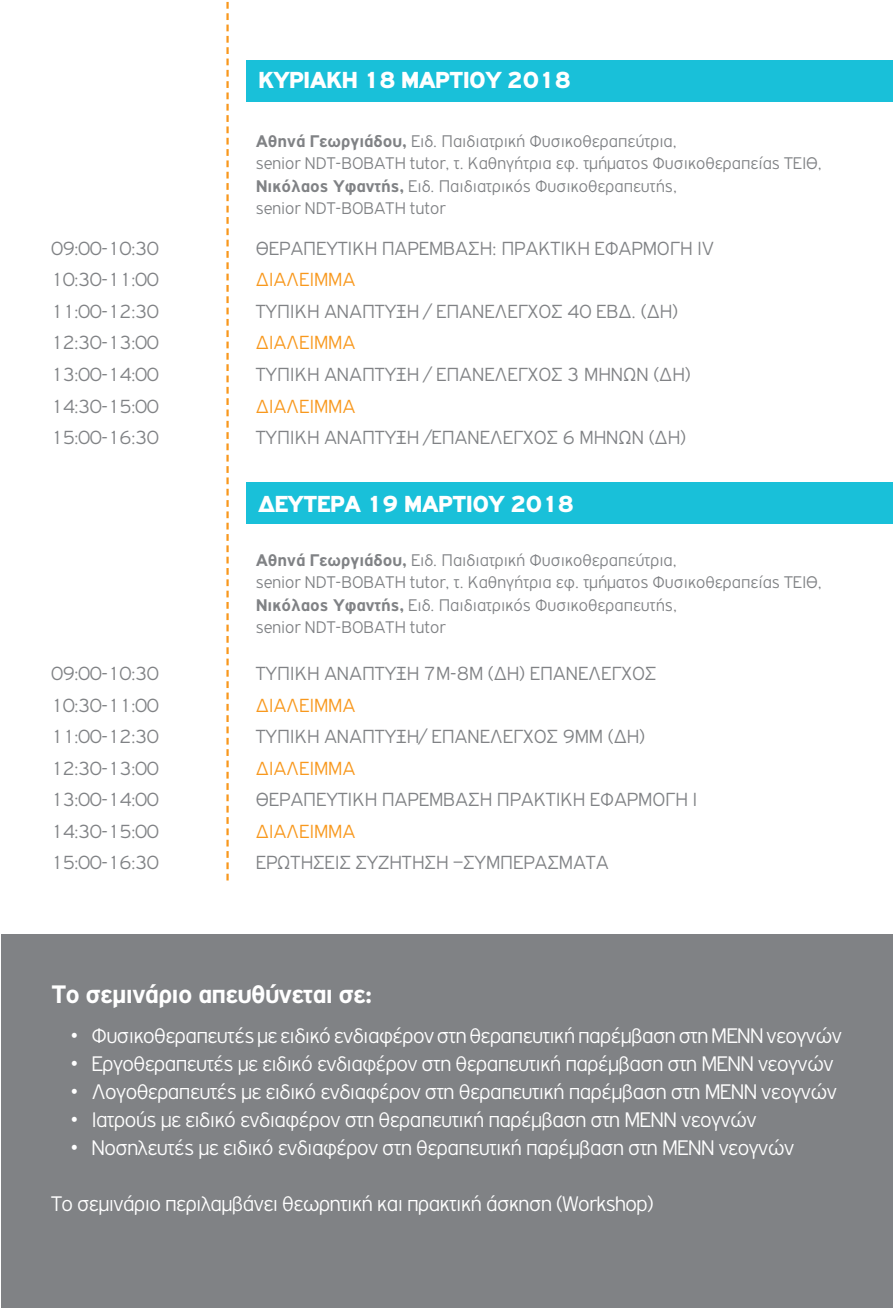
<style>
.page{position:relative;width:893px;height:1308px;background:#fff}
.page>*{position:absolute;margin:0;border:0;box-sizing:border-box;transform-origin:0 0}
.t1{font:700 27px "PF Highway Gothic";letter-spacing:-.025em;color:#fff}
.t2{font:900 24.75px "PF Highway Gothic";letter-spacing:-.025em;color:#fff}
.t3{font:300 22.5px "PF Highway Gothic";letter-spacing:-.025em;color:#fff}
.t4{font:300 20.25px "PF Highway Gothic";color:#808285}
.t5{font:300 20.25px "PF Highway Gothic";color:#f8981d}
.t6{font:300 18px/22.5px "PF Highway Gothic";color:#808285}
.s1{font-weight:700}
</style>
<div class="page">
<div style="left:1px;top:934px;width:892px;height:373px;background:#808285"></div>
<div style="left:246px;top:60px;width:647px;height:42px;background:#19c0d9"></div>
<div style="left:246px;top:482px;width:647px;height:42px;background:#19c0d9"></div>
<svg style="left:226px;top:1px;width:3px;height:879px"></svg>
<p class="t2" style="left:258px;top:67px;width:314px">KYΡΙΑΚΗ 18 ΜΑΡΤΙΟΥ 2018</p>
<p class="t6" style="left:256px;top:130px;width:568px"><span class="s1">Αθηνά Γεωργιάδου,</span> Ειδ. Παιδιατρική Φυσικοθεραπεύτρια,<br>senior NDT-BOBATH tutor, τ. Καθηγήτρια εφ. τμήματος Φυσικοθεραπείας ΤΕΙΘ, <span class="s1">Νικόλαος Υφαντής,</span> Ειδ. Παιδιατρικός Φυσικοθεραπευτής,<br>senior NDT-BOBATH tutor</p>
<p class="t4" style="left:51px;top:238px;width:109px">09:00-10:30</p>
<p class="t4" style="left:256px;top:238px;width:460px">ΘΕΡΑΠΕΥΤΙΚΉ ΠΑΡΈΜΒΑΣΗ: ΠΡΑΚΤΙΚΉ ΕΦΑΡΜΟΓΉ IV</p>
<p class="t4" style="left:51px;top:269px;width:109px">10:30-11:00</p>
<p class="t5" style="left:256px;top:269px;width:101px">ΔΙΆΛΕΙΜΜΑ</p>
<p class="t4" style="left:51px;top:301px;width:109px">11:00-12:30</p>
<p class="t4" style="left:256px;top:301px;width:424px">ΤΥΠΙΚΉ ΑΝΆΠΤΥΞΗ / ΕΠΑΝΈΛΕΓΧΟΣ 40 ΕΒΔ. (ΔΗ)</p>
<p class="t4" style="left:51px;top:332px;width:109px">12:30-13:00</p>
<p class="t5" style="left:256px;top:332px;width:101px">ΔΙΆΛΕΙΜΜΑ</p>
<p class="t4" style="left:51px;top:364px;width:109px">13:00-14:00</p>
<p class="t4" style="left:256px;top:364px;width:436px">ΤΥΠΙΚΉ ΑΝΆΠΤΥΞΗ / ΕΠΑΝΈΛΕΓΧΟΣ 3 ΜΗΝΩΝ (ΔΗ)</p>
<p class="t4" style="left:51px;top:395px;width:109px">14:30-15:00</p>
<p class="t5" style="left:256px;top:395px;width:101px">ΔΙΆΛΕΙΜΜΑ</p>
<p class="t4" style="left:51px;top:427px;width:109px">15:00-16:30</p>
<p class="t4" style="left:256px;top:427px;width:432px">ΤΥΠΙΚΉ ΑΝΆΠΤΥΞΗ /ΕΠΑΝΕΛΕΓΧΟΣ 6 ΜΗΝΩΝ (ΔΗ)</p>
<p class="t2" style="left:258px;top:489px;width:317px">ΔΕΥΤΕΡΑ 19 ΜΑΡΤΙΟΥ 2018</p>
<p class="t6" style="left:256px;top:548px;width:568px"><span class="s1">Αθηνά Γεωργιάδου,</span> Ειδ. Παιδιατρική Φυσικοθεραπεύτρια,<br>senior NDT-BOBATH tutor, τ. Καθηγήτρια εφ. τμήματος Φυσικοθεραπείας ΤΕΙΘ, <span class="s1">Νικόλαος Υφαντής,</span> Ειδ. Παιδιατρικός Φυσικοθεραπευτής,<br>senior NDT-BOBATH tutor</p>
<p class="t4" style="left:51px;top:663px;width:109px">09:00-10:30</p>
<p class="t4" style="left:256px;top:663px;width:402px">ΤΥΠΙΚΉ ΑΝΆΠΤΥΞΗ 7Μ-8Μ (ΔΗ) ΕΠΑΝΈΛΕΓΧΟΣ</p>
<p class="t4" style="left:51px;top:694px;width:109px">10:30-11:00</p>
<p class="t5" style="left:256px;top:694px;width:101px">ΔΙΆΛΕΙΜΜΑ</p>
<p class="t4" style="left:51px;top:726px;width:109px">11:00-12:30</p>
<p class="t4" style="left:256px;top:726px;width:391px">ΤΥΠΙΚΉ ΑΝΆΠΤΥΞΗ/ ΕΠΑΝΈΛΕΓΧΟΣ 9ΜΜ (ΔΗ)</p>
<p class="t4" style="left:51px;top:757px;width:109px">12:30-13:00</p>
<p class="t5" style="left:256px;top:757px;width:101px">ΔΙΆΛΕΙΜΜΑ</p>
<p class="t4" style="left:51px;top:789px;width:109px">13:00-14:00</p>
<p class="t4" style="left:256px;top:789px;width:443px">ΘΕΡΑΠΕΥΤΙΚΉ ΠΑΡΈΜΒΑΣΗ ΠΡΑΚΤΙΚΉ ΕΦΑΡΜΟΓΉ I</p>
<p class="t4" style="left:51px;top:820px;width:109px">14:30-15:00</p>
<p class="t5" style="left:256px;top:820px;width:101px">ΔΙΆΛΕΙΜΜΑ</p>
<p class="t4" style="left:51px;top:852px;width:109px">15:00-16:30</p>
<p class="t4" style="left:256px;top:852px;width:354px">ΕΡΩΤΉΣΕΙΣ ΣΥΖΉΤΗΣΗ –ΣΥΜΠΕΡΆΣΜΑΤΑ</p>
<h1 class="t1" style="left:51px;top:979px;width:323px">Το σεμινάριο απευθύνεται σε:</h1>
<p class="t3" style="left:70px;top:1024px;width:773px">• Φυσικοθεραπευτές με ειδικό ενδιαφέρον στη θεραπευτική παρέμβαση στη ΜΕΝΝ νεογνών</p>
<p class="t3" style="left:70px;top:1052px;width:765px">• Εργοθεραπευτές με ειδικό ενδιαφέρον στη θεραπευτική παρέμβαση στη ΜΕΝΝ νεογνών</p>
<p class="t3" style="left:70px;top:1079px;width:768px">• Λογοθεραπευτές με ειδικό ενδιαφέρον στη θεραπευτική παρέμβαση στη ΜΕΝΝ νεογνών</p>
<p class="t3" style="left:70px;top:1107px;width:688px">• Ιατρούς με ειδικό ενδιαφέρον στη θεραπευτική παρέμβαση στη ΜΕΝΝ νεογνών</p>
<p class="t3" style="left:70px;top:1135px;width:726px">• Νοσηλευτές με ειδικό ενδιαφέρον στη θεραπευτική παρέμβαση στη ΜΕΝΝ νεογνών</p>
<p class="t3" style="left:51px;top:1191px;width:604px">Το σεμινάριο περιλαμβάνει θεωρητική και πρακτική άσκηση (Workshop)</p>
</div>
